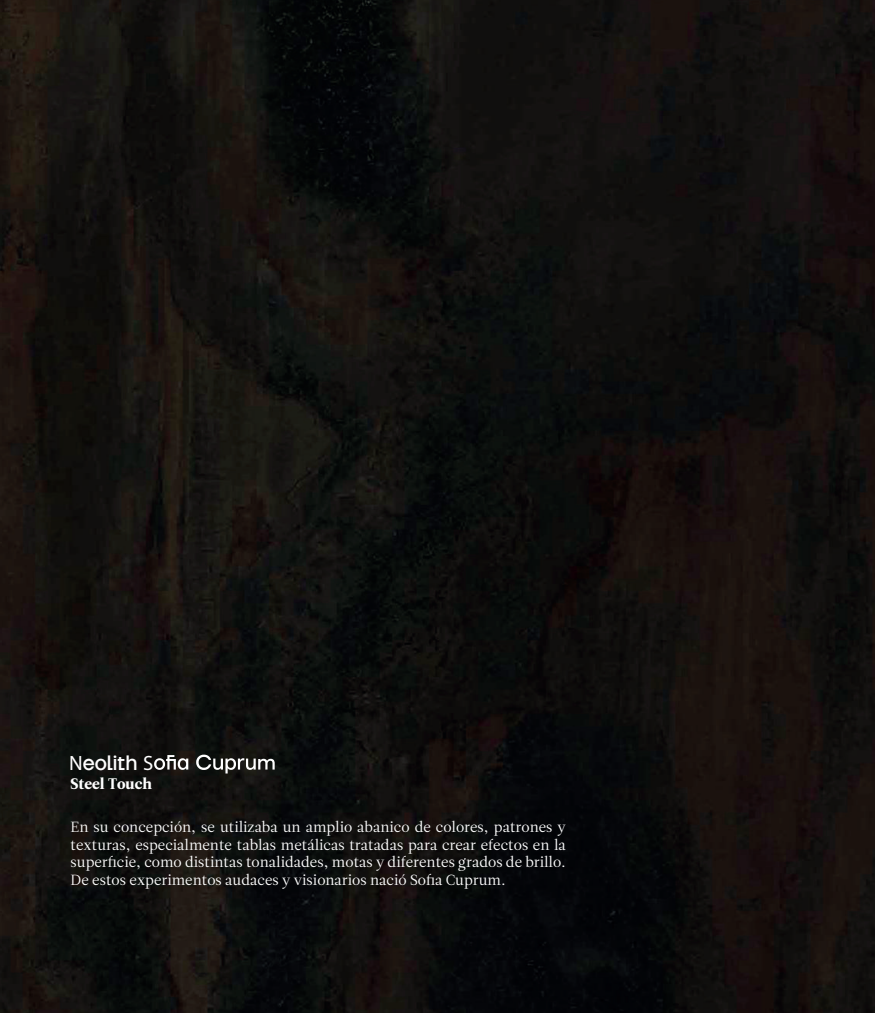
<style>
.page{position:relative;width:875px;height:1013px;background:#fff}
.page>*{position:absolute;margin:0;border:0;box-sizing:border-box;transform-origin:0 0}
.t1{font:500 20.75px "TT Firs Neue";color:#fff}
.t2{font:15.25px "Leitura Roman 4";color:#fff}
.t3{font:14.62px/17.6px "Leitura Roman 1";color:#fff;text-align:justify}
.s1{font-family:"Myriad Pro";font-weight:400}
</style>
<div class="page">
<img style="left:0;top:0;width:875px;height:1012px">
<svg style="left:154px;top:754px;width:121px;height:19px"></svg>
<h1 class="t1" style="left:69px;top:754px;width:86px"><span class="s1">N</span>eolith <span class="s1">S</span></h1>
<p class="t2" style="left:71px;top:774px;width:83px">Steel Touch</p>
<p class="t3" style="left:71px;top:818px;width:497px">En su concepción, se utilizaba un amplio abanico de colores, patrones y texturas, especialmente tablas metálicas tratadas para crear efectos en la superficie, como distintas tonalidades, motas y diferentes grados de brillo.<br>De estos experimentos audaces y visionarios nació Sofia Cuprum.</p>
</div>
